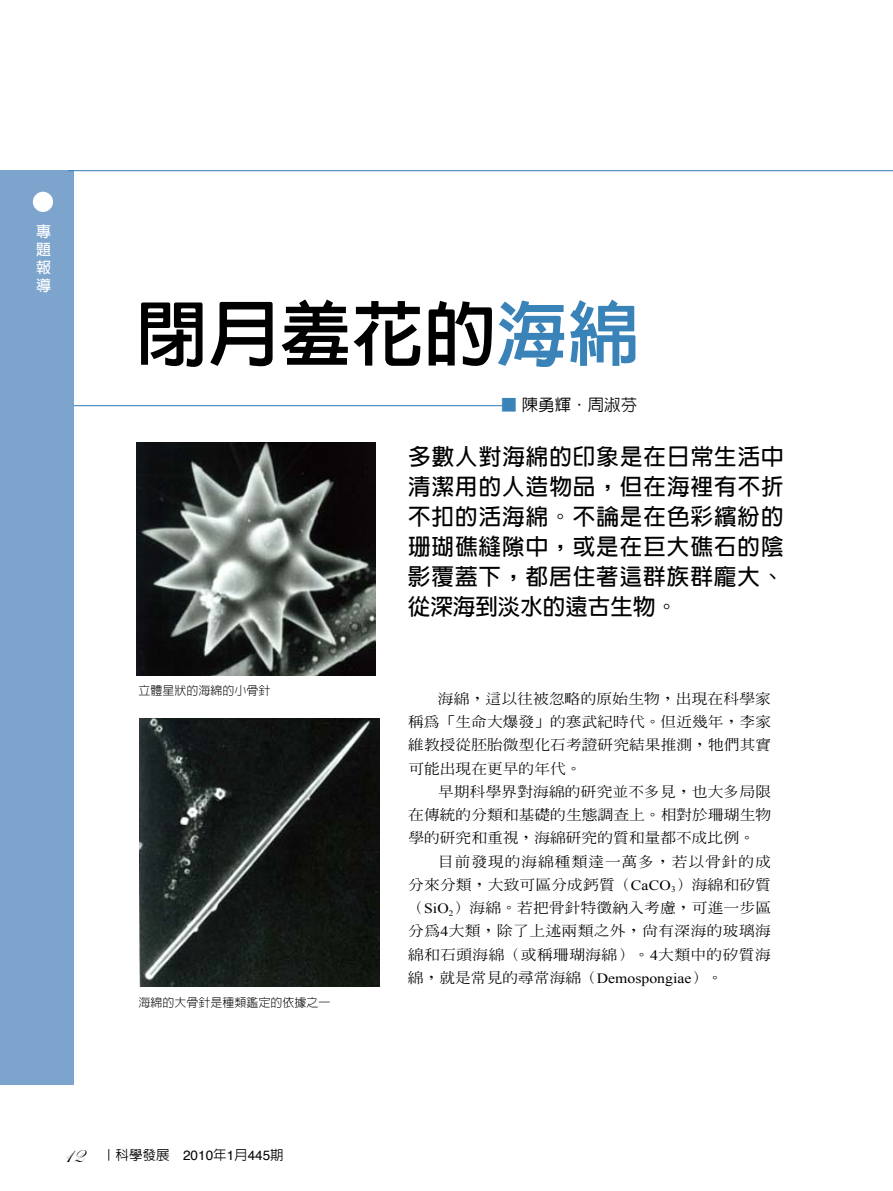
<style>
.page{position:relative;width:893px;height:1191px;background:#fff}
.page>*{position:absolute;margin:0;border:0;box-sizing:border-box;transform-origin:0 0}
.t1{font:800 72px "AR Hei B5";color:#000}
.t2{font:700 22.5px/30px "AR New Hei B5";letter-spacing:.045em;color:#000;text-align:justify}
.t3{font:500 16.5px "AR Hei B5";color:#000}
.t4{font:700 15px/18px "AR Hei B5";color:#fff;text-align:justify}
.t5{font:500 14.1px/23.2px "AR Ming B5";color:#000;text-align:justify;scale:1.11 1}
.t6{font:500 13.5px "AR Hei B5";color:#000}
.t7{font:300 12px "AR Hei B5";color:#000}
.s1{color:#3a83b8}
.s2{font-family:"Times New Roman";font-weight:400}
.s3{font-family:"Edwardian Script ITC";font-weight:400;font-size:22.5px}
.s4{font-family:"Helvetica";font-weight:400}
</style>
<div class="page">
<div style="left:0;top:170px;width:74px;height:914px;background:#7da4cc"></div>
<div style="left:33px;top:192px;width:20px;height:20px;background:#fff;border-radius:50%"></div>
<hr style="left:74px;top:405px;width:436px;height:1px;background:#3a83b8">
<hr style="left:68px;top:170px;width:825px;height:1px;background:#3a83b8">
<img style="left:136px;top:442px;width:240px;height:233px">
<img style="left:139px;top:719px;width:240px;height:268px">
<p class="t4" style="left:36px;top:222px;width:16px">專題報導</p>
<h1 class="t1" style="left:136px;top:298px;width:506px">閉月羞花的<span class="s1">海綿</span></h1>
<p class="t3" style="left:501px;top:397px;width:138px"><span class="s1">■</span> 陳勇輝．周淑芬</p>
<p class="t7" style="left:139px;top:685px;width:133px">立體星狀的海綿的小骨針</p>
<p class="t7" style="left:139px;top:996px;width:193px">海綿的大骨針是種類鑑定的依據之一</p>
<h2 class="t2" style="left:408px;top:441px;width:377px">多數人對海綿的印象是在日常生活中清潔用的人造物品，但在海裡有不折不扣的活海綿。不論是在色彩繽紛的珊瑚礁縫隙中，或是在巨大礁石的陰影覆蓋下，都居住著這群族群龐大、從深海到淡水的遠古生物。</h2>
<p class="t5" style="left:408px;top:687px;width:329px;text-indent:30px">海綿，這以往被忽略的原始生物，出現在科學家稱為「生命大爆發」的寒武紀時代。但近幾年，李家維教授從胚胎微型化石考證研究結果推測，牠們其實可能出現在更早的年代。</p>
<p class="t5" style="left:408px;top:780px;width:328px;text-indent:30px">早期科學界對海綿的研究並不多見，也大多局限在傳統的分類和基礎的生態調查上。相對於珊瑚生物學的研究和重視，海綿研究的質和量都不成比例。</p>
<p class="t5" style="left:408px;top:849px;width:329px;text-indent:30px">目前發現的海綿種類達一萬多，若以骨針的成分來分類，大致可區分成鈣質（<span class="s2">CaCO</span><sub>3</sub>）海綿和矽質（<span class="s2">SiO</span><sub>2</sub>）海綿。若把骨針特徵納入考慮，可進一步區分為<span class="s2">4</span>大類，除了上述兩類之外，尚有深海的玻璃海綿和石頭海綿（或稱珊瑚海綿）。<span class="s2">4</span>大類中的矽質海綿，就是常見的尋常海綿（<span class="s2">Demospongiae</span>）。</p>
<p class="t6" style="left:62px;top:1147px;width:223px"><span class="s3">12</span> ｜科學發展 <span class="s4">2010</span>年<span class="s4">1</span>月<span class="s4">445</span>期</p>
</div>
